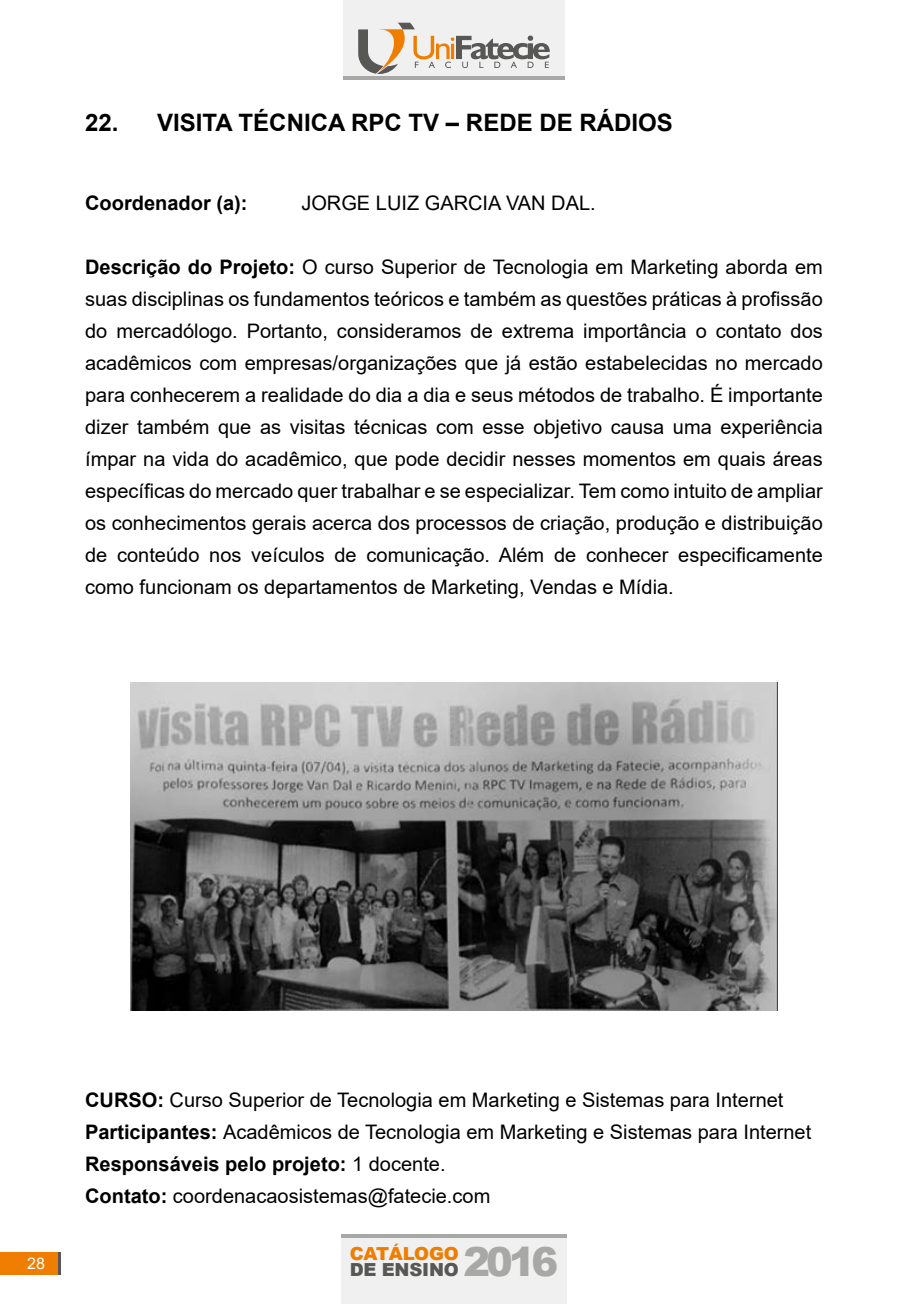
<style>
.page{position:relative;width:908px;height:1304px;background:#fff}
.page>*{position:absolute;margin:0;border:0;box-sizing:border-box;transform-origin:0 0}
.t1{font:900 40px "Arial";color:#a8a8a7}
.t2{font:700 24px "Arial";color:#000}
.t3{font:20px/32px "Arial";color:#000;text-align:justify}
.t4{font:700 20px "Arial";color:#000}
.t5{font:900 18px "Arial";letter-spacing:-.01em;color:#ef7d00}
.t6{font:900 18px "Arial";letter-spacing:-.01em;color:#575756}
.t7{font:16px "Arial";color:#fff}
.s1{font-weight:700}
</style>
<div class="page">
<div style="left:343px;top:0;width:221px;height:76px;background:#f0f0f0"></div>
<hr style="left:343px;top:76px;width:221px;height:4px;background:#a8a8a7">
<svg style="left:358px;top:23px;width:191px;height:51px"></svg>
<div style="left:0;top:1253px;width:60px;height:22px;background:#ef7d00"></div>
<hr style="left:58px;top:1253px;width:3px;height:22px;background:#575756">
<div style="left:341px;top:1237px;width:225px;height:67px;background:#f0f0f0"></div>
<hr style="left:341px;top:1234px;width:225px;height:3px;background:#a8a8a7">
<img style="left:130px;top:682px;width:647px;height:329px">
<p class="t2" style="left:85px;top:106px;width:589px">22. VISITA TÉCNICA RPC TV – REDE DE RÁDIOS</p>
<p class="t4" style="left:85px;top:189px;width:164px">Coordenador (a):</p>
<p class="t3" style="left:301px;top:187px;width:296px">JORGE LUIZ GARCIA VAN DAL.</p>
<p class="t3" style="left:85px;top:251px;width:739px"><span class="s1">Descrição do Projeto:</span> O curso Superior de Tecnologia em Marketing aborda em suas disciplinas os fundamentos teóricos e também as questões práticas à profissão do mercadólogo. Portanto, consideramos de extrema importância o contato dos acadêmicos com empresas/organizações que já estão estabelecidas no mercado para conhecerem a realidade do dia a dia e seus métodos de trabalho. É importante dizer também que as visitas técnicas com esse objetivo causa uma experiência ímpar na vida do acadêmico, que pode decidir nesses momentos em quais áreas específicas do mercado quer trabalhar e se especializar. Tem como intuito de ampliar os conhecimentos gerais acerca dos processos de criação, produção e distribuição de conteúdo nos veículos de comunicação. Além de conhecer especificamente como funcionam os departamentos de Marketing, Vendas e Mídia.</p>
<p class="t7" style="left:27px;top:1252px;width:19px">28</p>
<p class="t3" style="left:85px;top:1083px;width:727px;text-align:left"><span class="s1">CURSO:</span> Curso Superior de Tecnologia em Marketing e Sistemas para Internet <span class="s1">Participantes:</span> Acadêmicos de Tecnologia em Marketing e Sistemas para Internet <span class="s1">Responsáveis pelo projeto:</span> 1 docente.<br><span class="s1">Contato:</span> coordenacaosistemas@fatecie.com</p>
<p class="t5" style="left:349px;top:1241px;width:111px">CATÁLOGO</p>
<p class="t6" style="left:349px;top:1256px;width:111px">DE ENSINO</p>
<h1 class="t1" style="left:463px;top:1233px;width:96px">2016</h1>
</div>
